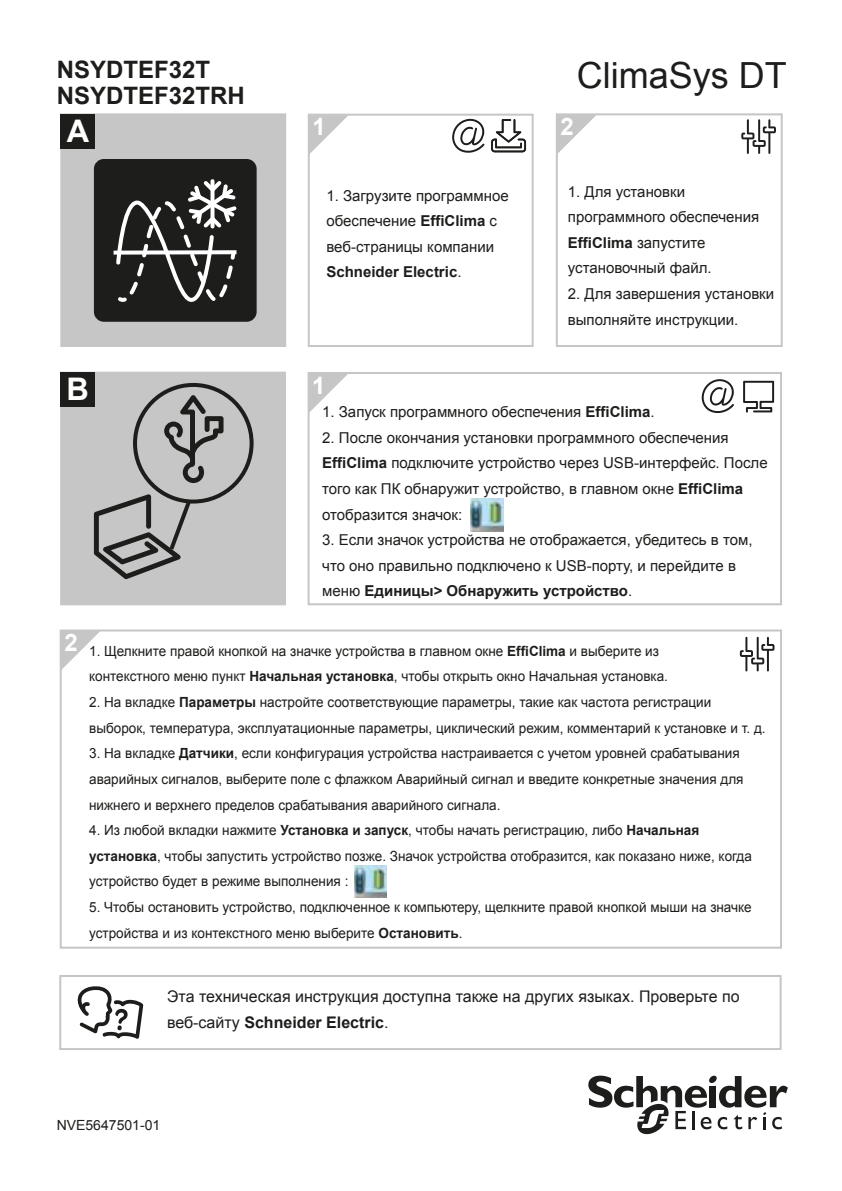
<style>
.page{position:relative;width:842px;height:1191px;background:#fff}
.page>*{position:absolute;margin:0;border:0;box-sizing:border-box;transform-origin:0 0}
.t1{font:36px "Arial";color:#1d1d1b}
.t2{font:700 31.2px "Arial";color:#fff}
.t3{font:700 24px/26px "Arial";color:#1d1d1b}
.t4{font:700 24px "Arial";color:#fff}
.t5{font:16px/25.6px "Arial";color:#1d1d1b}
.t6{font:15px/25.6px "Arial";color:#1d1d1b}
.t7{font:14px/25.6px "Arial";color:#1d1d1b}
.s1{font-weight:700}
</style>
<div class="page">
<img style="left:470px;top:498px;width:33px;height:33px">
<img style="left:355px;top:865px;width:31px;height:33px">
<svg style="left:588px;top:1075px;width:200px;height:59px"></svg>
<div style="left:709px;top:1086px;width:7px;height:21px;background:#1d1d1b"></div>
<svg style="left:311px;top:117px;width:36px;height:36px"></svg>
<svg style="left:491px;top:119px;width:35px;height:33px"></svg>
<svg style="left:452px;top:118px;width:32px;height:35px"></svg>
<div style="left:60px;top:113px;width:226px;height:234px;background:#c6c6c6;border:2px solid #c6c6c6"></div>
<div style="left:308px;top:114px;width:226px;height:233px;border:2px solid #c6c6c6"></div>
<div style="left:556px;top:113px;width:227px;height:234px;border:2px solid #c6c6c6"></div>
<div style="left:61px;top:114px;width:34px;height:34px;background:#1d1d1b"></div>
<div style="left:60px;top:629px;width:722px;height:319px;border:2px solid #c6c6c6"></div>
<div style="left:94px;top:159px;width:163px;height:163px;background:#1d1d1b;border-radius:10px"></div>
<svg style="left:114px;top:179px;width:123px;height:123px"></svg>
<svg style="left:557px;top:115px;width:40px;height:39px"></svg>
<svg style="left:741px;top:119px;width:35px;height:35px"></svg>
<div style="left:60px;top:372px;width:226px;height:233px;background:#c6c6c6"></div>
<div style="left:308px;top:372px;width:474px;height:233px;border:2px solid #c6c6c6"></div>
<div style="left:60px;top:372px;width:35px;height:35px;background:#1d1d1b"></div>
<svg style="left:309px;top:373px;width:39px;height:40px"></svg>
<svg style="left:701px;top:379px;width:33px;height:34px"></svg>
<svg style="left:164px;top:395px;width:60px;height:88px"></svg>
<div style="left:133px;top:383px;width:121px;height:120px;border:4px solid #1d1d1b;border-radius:50%"></div>
<svg style="left:94px;top:494px;width:100px;height:85px"></svg>
<svg style="left:743px;top:381px;width:31px;height:31px"></svg>
<svg style="left:61px;top:631px;width:40px;height:39px"></svg>
<svg style="left:740px;top:637px;width:34px;height:34px"></svg>
<div style="left:59px;top:975px;width:723px;height:75px;border:2px solid #c6c6c6"></div>
<svg style="left:77px;top:986px;width:66px;height:52px"></svg>
<h3 class="t3" style="left:57px;top:58px;width:190px">NSYDTEF32T<br>NSYDTEF32TRH</h3>
<h2 class="t2" style="left:67px;top:110px;width:24px">A</h2>
<h3 class="t4" style="left:312px;top:111px;width:15px">1</h3>
<h1 class="t1" style="left:577px;top:52px;width:211px">ClimaSys DT</h1>
<h3 class="t4" style="left:560px;top:110px;width:15px">2</h3>
<p class="t6" style="left:326px;top:183px;width:184px">1. Загрузите программное обеспечение <span class="s1">EffiClima</span> с веб-страницы компании<br><span class="s1">Schneider Electric</span>.</p>
<p class="t6" style="left:568px;top:179px;width:193px">1. Для установки программного обеспечения<br><span class="s1">EffiClima</span> запустите установочный файл.</p>
<p class="t6" style="left:568px;top:281px;width:208px">2. Для завершения установки выполняйте инструкции.</p>
<h2 class="t2" style="left:67px;top:369px;width:24px">B</h2>
<h3 class="t4" style="left:312px;top:369px;width:15px">1</h3>
<p class="t6" style="left:322px;top:399px;width:334px">1. Запуск программного обеспечения <span class="s1">EffiClima</span>.</p>
<p class="t6" style="left:322px;top:425px;width:447px">2. После окончания установки программного обеспечения <span class="s1">EffiClima</span> подключите устройство через USB-интерфейс. После того как ПК обнаружит устройство, в главном окне <span class="s1">EffiClima </span>отобразится значок:</p>
<p class="t6" style="left:322px;top:527px;width:432px">3. Если значок устройства не отображается, убедитесь в том, что оно правильно подключено к USB-порту, и перейдите в меню <span class="s1">Единицы&gt; Обнаружить устройство</span>.</p>
<h3 class="t4" style="left:64px;top:626px;width:15px">2</h3>
<p class="t7" style="left:89px;top:638px;width:580px">1. Щелкните правой кнопкой на значке устройства в главном окне <span class="s1">EffiClima</span> и выберите из контекстного меню пункт <span class="s1">Начальная установка</span>, чтобы открыть окно Начальная установка.</p>
<p class="t7" style="left:89px;top:689px;width:678px">2. На вкладке <span class="s1">Параметры</span> настройте соответствующие параметры, такие как частота регистрации выборок, температура, эксплуатационные параметры, циклический режим, комментарий к установке и т. д.</p>
<p class="t7" style="left:89px;top:740px;width:656px">3. На вкладке <span class="s1">Датчики</span>, если конфигурация устройства настраивается с учетом уровней срабатывания аварийных сигналов, выберите поле с флажком Аварийный сигнал и введите конкретные значения для нижнего и верхнего пределов срабатывания аварийного сигнала.</p>
<p class="t7" style="left:89px;top:817px;width:664px">4. Из любой вкладки нажмите <span class="s1">Установка и запуск</span>, чтобы начать регистрацию, либо <span class="s1">Начальная установка</span>, чтобы запустить устройство позже. Значок устройства отобразится, как показано ниже, когда устройство будет в режиме выполнения :</p>
<p class="t7" style="left:89px;top:894px;width:664px">5. Чтобы остановить устройство, подключенное к компьютеру, щелкните правой кнопкой мыши на значке устройства и из контекстного меню выберите <span class="s1">Остановить</span>.</p>
<p class="t5" style="left:167px;top:983px;width:574px">Эта техническая инструкция доступна также на других языках. Проверьте по веб-сайту <span class="s1">Schneider Electric</span>.</p>
<p class="t7" style="left:57px;top:1112px;width:105px">NVE5647501-01</p>
</div>
